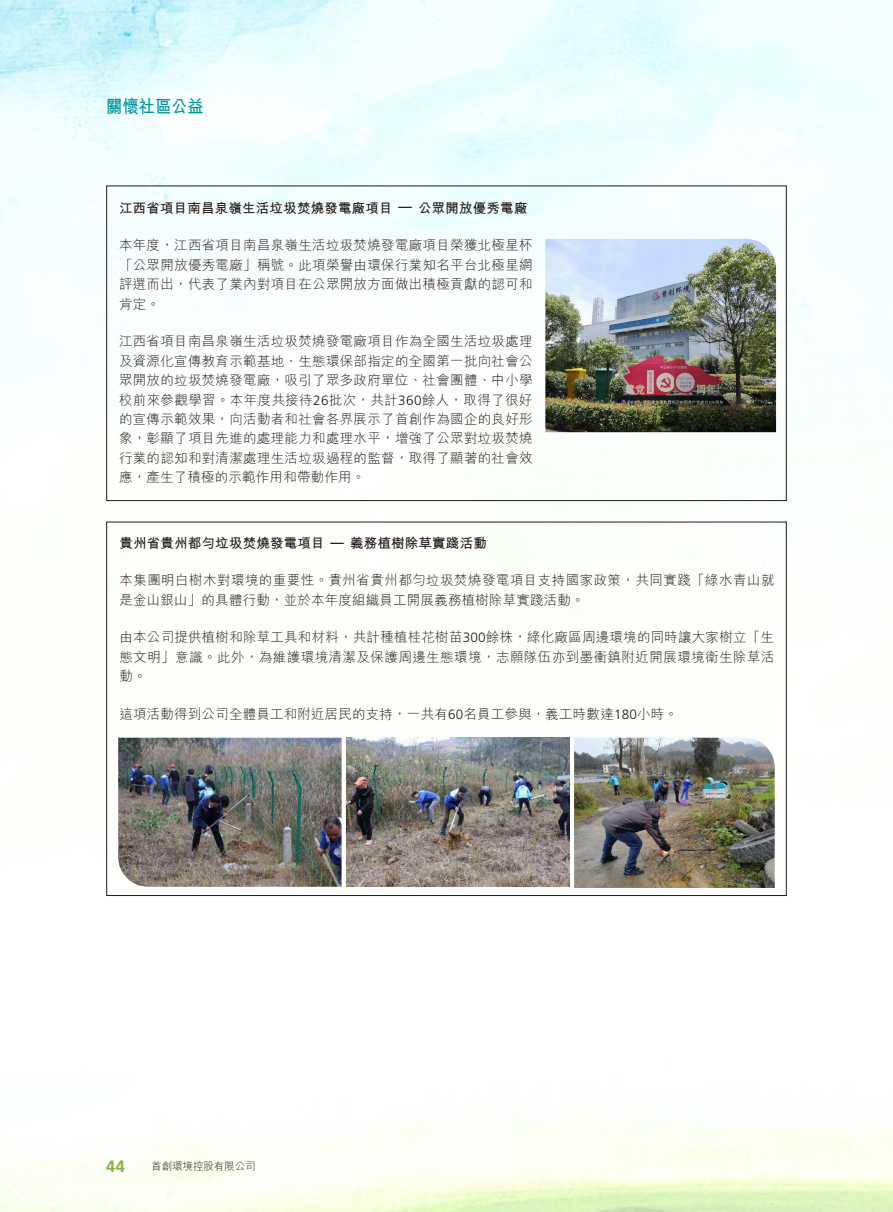
<style>
.page{position:relative;width:893px;height:1212px;background:#fff}
.page>*{position:absolute;margin:0;border:0;box-sizing:border-box;transform-origin:0 0}
.t1{font:700 18px "M Hei HK";letter-spacing:.005em;color:#00969f;scale:.9 1}
.t2{font:700 16.5px "Frutiger LT Std";color:#81b441}
.t3{font:300 13.5px/19.5px "M Hei HK";letter-spacing:.02em;color:#231916;text-align:justify}
.t4{font:700 13.5px "M Hei HK";letter-spacing:.015em;color:#231916}
.t5{font:300 10.5px "M Hei HK";letter-spacing:-.005em;color:#231916}
.s1{font-family:"Frutiger LT Std"}
</style>
<div class="page">
<img style="left:0;top:0;width:893px;height:1212px">
<img style="left:545px;top:239px;width:231px;height:193px">
<img style="left:118px;top:738px;width:224px;height:149px">
<img style="left:346px;top:738px;width:223px;height:149px">
<img style="left:574px;top:738px;width:201px;height:150px">
<h1 class="t1" style="left:106px;top:93px;width:110px">關懷社區公益</h1>
<p class="t4" style="left:119px;top:198px;width:410px">江西省項目南昌泉嶺生活垃圾焚燒發電廠項目 <span class="s1">—</span> 公眾開放優秀電廠</p>
<p class="t3" style="left:119px;top:235px;width:415px">本年度，江西省項目南昌泉嶺生活垃圾焚燒發電廠項目榮獲北極星杯「公眾開放優秀電廠」稱號。此項榮譽由環保行業知名平台北極星網評選而出，代表了業內對項目在公眾開放方面做出積極貢獻的認可和肯定。</p>
<p class="t3" style="left:119px;top:331px;width:415px">江西省項目南昌泉嶺生活垃圾焚燒發電廠項目作為全國生活垃圾處理及資源化宣傳教育示範基地、生態環保部指定的全國第一批向社會公眾開放的垃圾焚燒發電廠，吸引了眾多政府單位、社會團體、中小學校前來參觀學習。本年度共接待<span class="s1">26</span>批次，共計<span class="s1">360</span>餘人，取得了很好的宣傳示範效果，向活動者和社會各界展示了首創作為國企的良好形象，彰顯了項目先進的處理能力和處理水平，增強了公眾對垃圾焚燒行業的認知和對清潔處理生活垃圾過程的監督，取得了顯著的社會效應，產生了積極的示範作用和帶動作用。</p>
<p class="t4" style="left:119px;top:533px;width:369px">貴州省貴州都勻垃圾焚燒發電項目 <span class="s1">—</span> 義務植樹除草實踐活動</p>
<p class="t3" style="left:119px;top:570px;width:656px">本集團明白樹木對環境的重要性。貴州省貴州都勻垃圾焚燒發電項目支持國家政策，共同實踐「綠水青山就是金山銀山」的具體行動，並於本年度組織員工開展義務植樹除草實踐活動。</p>
<p class="t3" style="left:119px;top:627px;width:656px">由本公司提供植樹和除草工具和材料，共計種植桂花樹苗<span class="s1">300</span>餘株，綠化廠區周邊環境的同時讓大家樹立「生態文明」意識。此外，為維護環境清潔及保護周邊生態環境，志願隊伍亦到墨衝鎮附近開展環境衛生除草活動。</p>
<p class="t3" style="left:119px;top:704px;width:560px">這項活動得到公司全體員工和附近居民的支持，一共有<span class="s1">60</span>名員工參與，義工時數達<span class="s1">180</span>小時。</p>
<p class="t2" style="left:106px;top:1157px;width:20px">44</p>
<p class="t5" style="left:151px;top:1160px;width:106px">首創環境控股有限公司</p>
</div>
